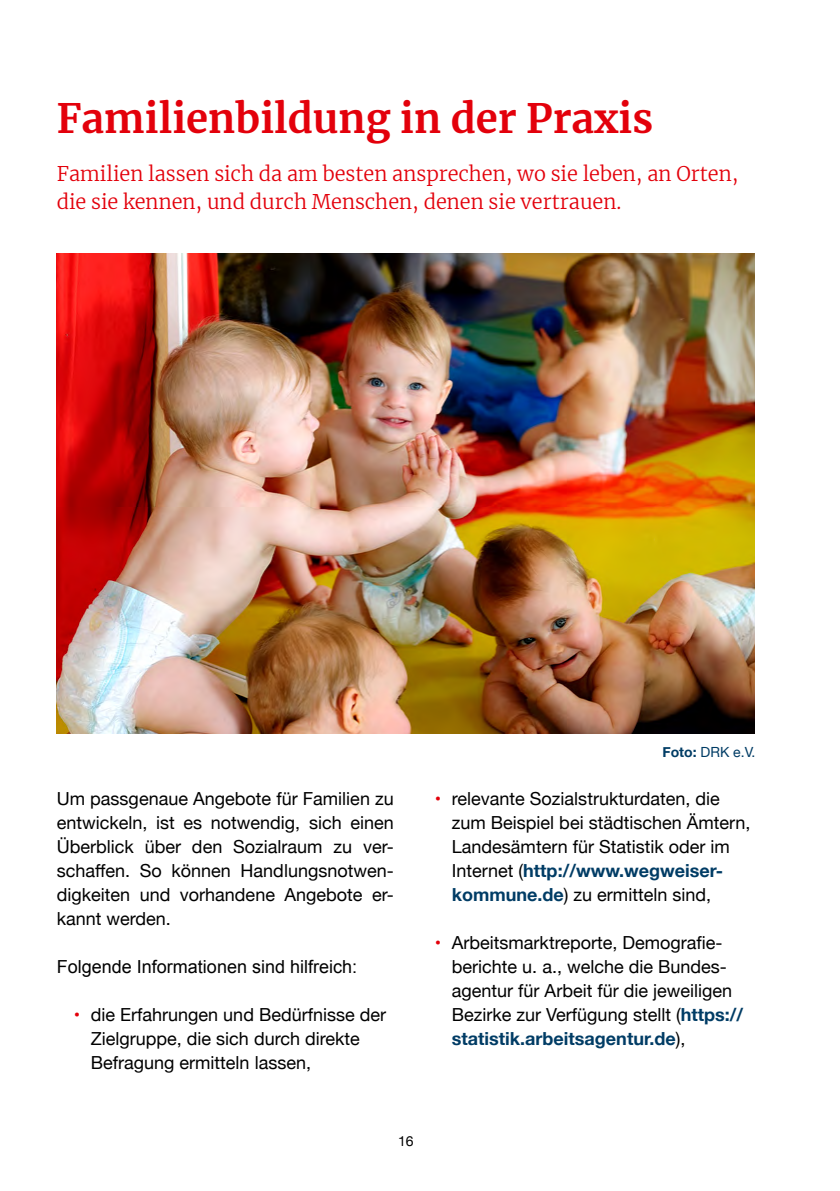
<style>
.page{position:relative;width:840px;height:1191px;background:#fff}
.page>*{position:absolute;margin:0;border:0;box-sizing:border-box;transform-origin:0 0}
.Headlinegröße_I_20_2{font:700 40px "Merriweather";color:#e3000b}
.Teaser_10_14_pt{font:300 20px/28px "Merriweather";color:#e3000b}
.Fließtext_9_12_pt{font:18px/24px "Helvetica Neue";color:#000}
.Fließtext_9_12_pt-2{font:18px "Arial";color:#000}
.Bildunterschrift_7_9{font:14px "Helvetica Neue";color:#003c65}
.t1{font:14px "Helvetica Neue";color:#000}
.s1{color:#e3000b}
.s2{font-weight:700}
.s3{font-weight:700;color:#003c65}
</style>
<div class="page">
<img style="left:57px;top:253px;width:697px;height:480px">
<p class="Headlinegröße_I_20_2" style="left:57px;top:91px;width:597px">Familienbildung in der Praxis</p>
<p class="Teaser_10_14_pt" style="left:57px;top:159px;width:682px">Familien lassen sich da am besten ansprechen, wo sie leben, an Orten, die sie kennen, und durch Menschen, denen sie vertrauen.</p>
<p class="Fließtext_9_12_pt" style="left:57px;top:788px;width:338px;text-align:justify">Um passgenaue Angebote für Familien zu entwickeln, ist es notwendig, sich einen Überblick über den Sozialraum zu ver&shy;schaffen. So können Handlungsnotwen&shy;digkeiten und vorhandene Angebote er&shy;kannt werden.</p>
<p class="Fließtext_9_12_pt-2" style="left:57px;top:955px;width:302px">Folgende Informationen sind hilfreich:</p>
<p class="Fließtext_9_12_pt" style="left:91px;top:1004px;width:297px;text-indent:-17px"><span class="s1">•</span> die Erfahrungen und Bedürfnisse der<br>Zielgruppe, die sich durch direkte<br>Befragung ermitteln lassen,</p>
<p class="Bildunterschrift_7_9" style="left:662px;top:741px;width:94px"><span class="s2">Foto:</span> DRK e.V.</p>
<p class="Fließtext_9_12_pt" style="left:451px;top:788px;width:300px;text-indent:-17px"><span class="s1">•</span> relevante Sozialstrukturdaten, die zum Beispiel bei städtischen Ämtern, Landesämtern für Statistik oder im Internet (<span class="s3">http://www.wegweiser-- kommune.de</span>) zu ermitteln sind,</p>
<p class="Fließtext_9_12_pt" style="left:451px;top:932px;width:293px;text-indent:-17px"><span class="s1">•</span> Arbeitsmarktreporte, Demografie&shy;berichte u. a., welche die Bundes&shy;agentur für Arbeit für die jeweiligen Bezirke zur Verfügung stellt (<span class="s3">https:// statistik.arbeitsagentur.de</span>),</p>
<p class="t1" style="left:398px;top:1131px;width:17px">16</p>
</div>
